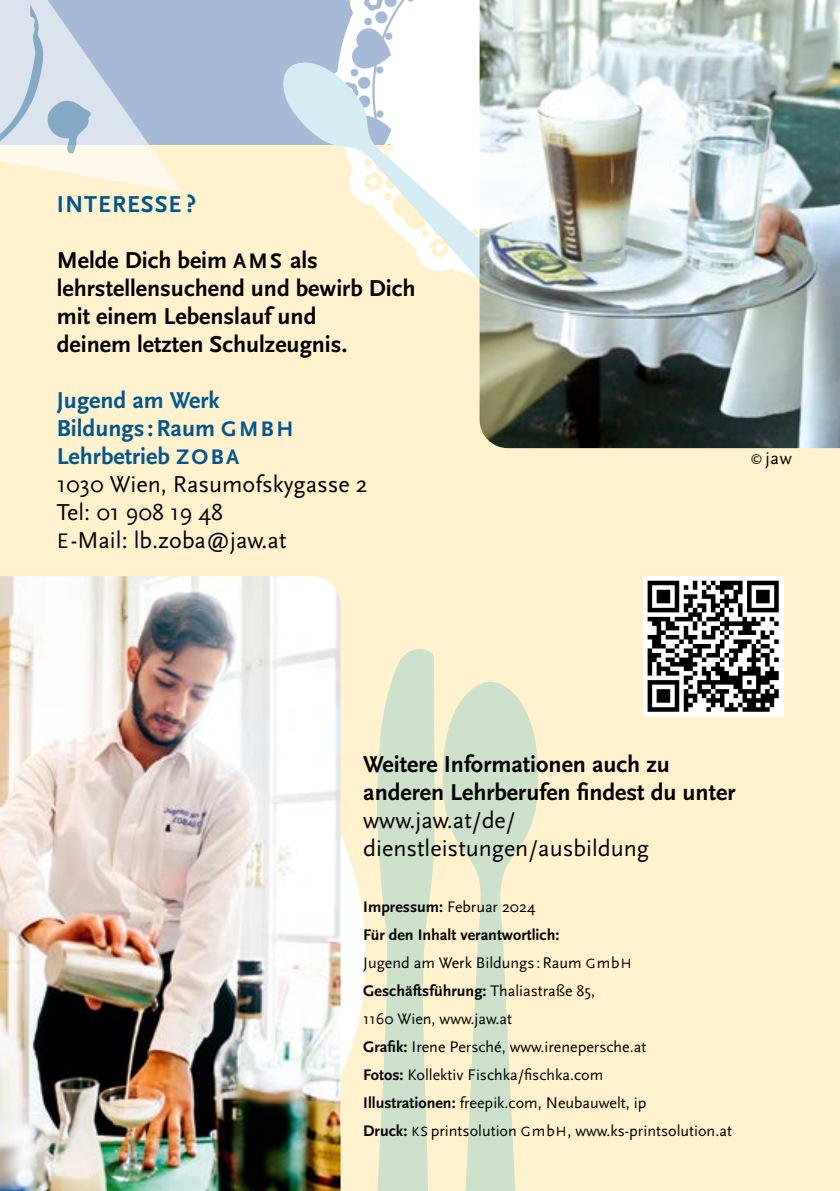
<style>
.page{position:relative;width:840px;height:1191px;background:#fff}
.page>*{position:absolute;margin:0;border:0;box-sizing:border-box;transform-origin:0 0}
.Copy{font:700 24px/28px "Scala Sans Pro";color:#000}
.Copy-2{font:24px "Scala Sans Pro";color:#000}
.Copy-3{font:700 24px "Scala Sans Pro";color:#00578e}
.Text_groß{font:700 24px "Scala Sans Pro";letter-spacing:.04em;color:#00578e}
.Copy-4{font:18px "Scala Sans Pro";color:#000}
.Copy-5{font:16px/28px "Scala Sans Pro";color:#000}
.Copy-6{font:700 16px/28px "Scala Sans Pro";color:#000}
.s1{font-size:22px}
.s2{font-size:12px}
.s3{font-weight:400}
.s4{font-weight:700}
.s5{font-weight:400;font-size:14px}
.s6{font-size:14px}
</style>
<div class="page">
<div style="left:0;top:0;width:839px;height:1191px;background:#fff2cd"></div>
<svg style="left:340px;top:652px;width:25px;height:539px"></svg>
<svg style="left:442px;top:681px;width:96px;height:510px"></svg>
<div style="left:0;top:0;width:839px;height:145px;background:#a4bad6"></div>
<svg style="left:340px;top:0;width:33px;height:55px"></svg>
<svg style="left:373px;top:0;width:106px;height:55px;background:#f4f6fa"></svg>
<svg style="left:369px;top:0;width:8px;height:6px"></svg>
<svg style="left:283px;top:55px;width:196px;height:225px"></svg>
<svg style="left:0;top:0;width:182px;height:193px"></svg>
<svg style="left:377px;top:649px;width:57px;height:542px"></svg>
<div style="left:642px;top:576px;width:140px;height:140px;background:#fff"></div>
<svg style="left:647px;top:581px;width:131px;height:130px"></svg>
<img style="left:479px;top:0;width:360px;height:448px">
<img style="left:0;top:576px;width:340px;height:615px">
<p class="Text_groß" style="left:57px;top:190px;width:141px">INTERESSE ?</p>
<p class="Copy" style="left:57px;top:246px;width:360px">Melde Dich beim <span class="s1">AMS</span> als lehrstellensuchend und bewirb Dich mit einem Lebenslauf und<br>deinem letzten Schulzeugnis.</p>
<p class="Copy-3" style="left:57px;top:386px;width:164px">Jugend am Werk</p>
<p class="Copy-3" style="left:57px;top:414px;width:238px">Bildungs :Raum <span class="s1">GMBH</span></p>
<p class="Copy-3" style="left:57px;top:442px;width:184px">Lehrbetrieb <span class="s1">ZOBA</span></p>
<p class="Copy-2" style="left:57px;top:470px;width:312px">1030 Wien, Rasumofskygasse 2</p>
<p class="Copy-2" style="left:57px;top:498px;width:168px">Tel: 01 908 19 48</p>
<p class="Copy-2" style="left:57px;top:526px;width:231px"><span class="s1">E</span>-Mail: lb.zoba@jaw.at</p>
<p class="Copy-4" style="left:750px;top:447px;width:43px"><span class="s2">©</span> jaw</p>
<p class="Copy" style="left:363px;top:750px;width:373px">Weitere Informationen auch zu anderen Lehrberufen findest du unter <span class="s3">www.jaw.at/de/ dienstleistungen/ausbildung</span></p>
<p class="Copy-5" style="left:363px;top:893px;width:173px"><span class="s4">Impressum:</span> Februar 2024</p>
<p class="Copy-6" style="left:363px;top:921px;width:269px">Für den Inhalt verantwortlich:<br><span class="s3">Jugend am Werk Bildungs :Raum</span> <span class="s5">G</span><span class="s3">mb</span><span class="s5">H</span></p>
<p class="Copy-5" style="left:363px;top:977px;width:233px"><span class="s4">Geschäftsführung:</span> Thaliastraße 85,<br>1160 Wien, www.jaw.at</p>
<p class="Copy-5" style="left:363px;top:1033px;width:284px"><span class="s4">Grafik:</span> Irene Persché, www.irenepersche.at</p>
<p class="Copy-5" style="left:363px;top:1061px;width:241px"><span class="s4">Fotos:</span> Kollektiv Fischka/fischka.com</p>
<p class="Copy-5" style="left:363px;top:1089px;width:285px"><span class="s4">Illustrationen:</span> freepik.com, Neubauwelt, ip</p>
<p class="Copy-5" style="left:363px;top:1117px;width:370px"><span class="s4">Druck:</span> <span class="s6">KS</span> printsolution <span class="s6">G</span>mb<span class="s6">H</span>, www.ks-printsolution.at</p>
</div>
